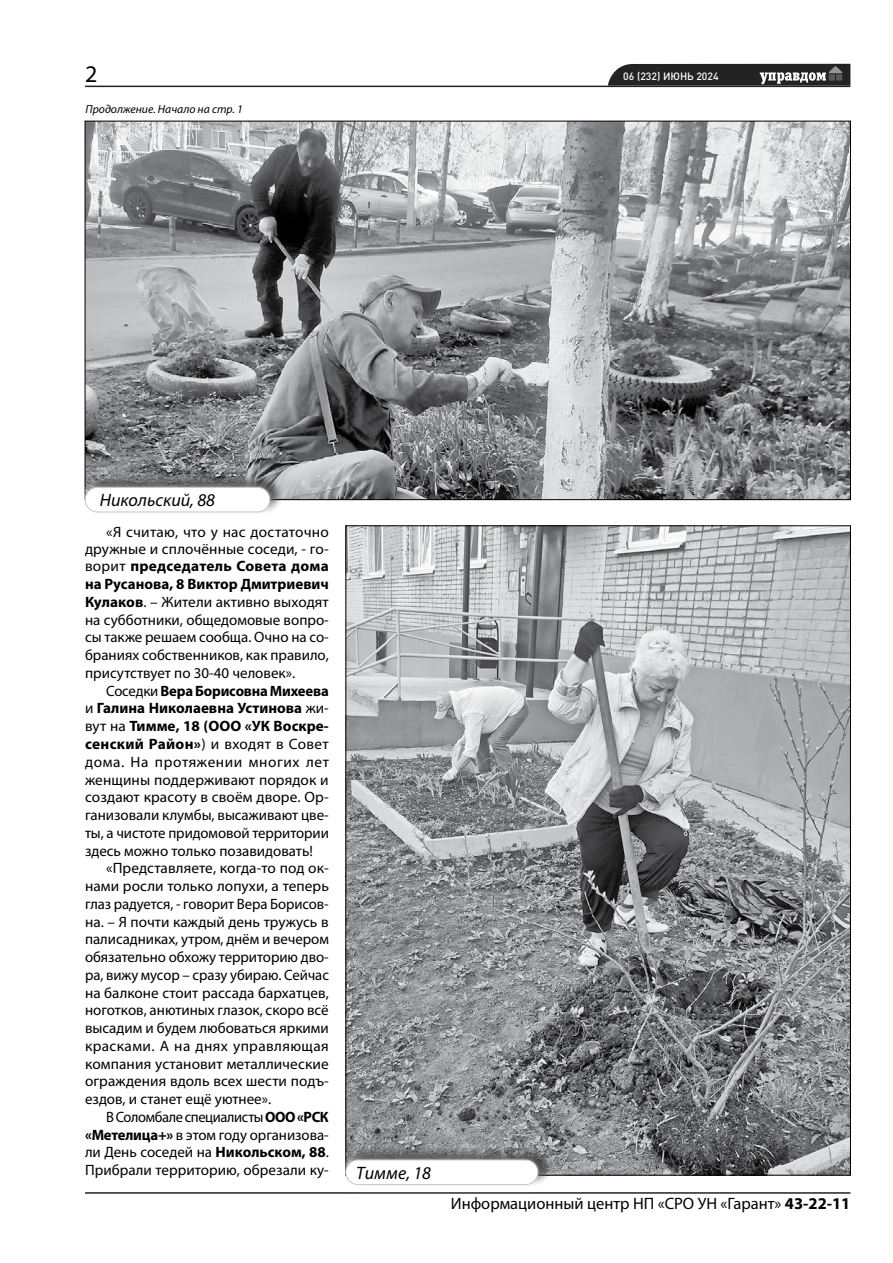
<style>
.page{position:relative;width:893px;height:1263px;background:#fff}
.page>*{position:absolute;margin:0;border:0;box-sizing:border-box;transform-origin:0 0}
.t1{font:24px "Myriad Pro";color:#000}
.t2{font:italic 18px "Myriad Pro";color:#000}
.t3{font:16.5px "Myriad Pro";color:#000}
.t4{font:15px/17.7px "Myriad Pro";color:#000;text-align:justify}
.t5{font:italic 11.7px "Myriad Pro";color:#000}
.t6{font:500 10.5px "DIN Pro";color:#fff}
.s1{font-weight:700}
</style>
<div class="page">
<hr style="left:85px;top:86px;width:765px;height:1px;background:#242324">
<hr style="left:85px;top:1192px;width:765px;height:2px;background:#242324">
<svg style="left:608px;top:64px;width:242px;height:22px;background:#3d3c3d"></svg>
<img style="left:87px;top:123px;width:762px;height:375px">
<img style="left:348px;top:528px;width:501px;height:645px">
<div style="left:84px;top:473px;width:200px;height:42px;background:#000;opacity:.75"></div>
<div style="left:76px;top:477px;width:203px;height:45px;background:#fff;opacity:.75"></div>
<div style="left:85px;top:487px;width:185px;height:25px;background:#fff;border-radius:12px"></div>
<div style="left:85px;top:487px;width:185px;height:25px;border:1px solid #c6c8ca;border-radius:12px"></div>
<div style="left:344px;top:1146px;width:208px;height:42px;background:#000;opacity:.75"></div>
<div style="left:336px;top:1150px;width:211px;height:44px;background:#fff;opacity:.75"></div>
<div style="left:346px;top:1160px;width:192px;height:24px;background:#fff;border-radius:12px"></div>
<div style="left:346px;top:1160px;width:192px;height:25px;border:1px solid #c6c8ca;border-radius:12px"></div>
<h1 class="t1" style="left:85px;top:61px;width:14px">2</h1>
<p class="t6" style="left:623px;top:69px;width:97px">06 (232) ИЮНЬ 2024</p>
<p class="t5" style="left:86px;top:103px;width:159px">Продолжение. Начало на стр. 1</p>
<p class="t2" style="left:100px;top:491px;width:117px">Никольский, 88</p>
<p class="t4" style="left:85px;top:523px;width:245px;text-indent:21px">«Я считаю, что у нас достаточно дружные и сплочённые соседи, - го&shy;ворит <span class="s1">председатель Совета дома на Русанова, 8 Виктор Дмитриевич Кулаков</span>. – Жители активно выходят на субботники, общедомовые вопро&shy;сы также решаем сообща. Очно на со&shy;браниях собственников, как правило, присутствует по 30-40 человек».</p>
<p class="t4" style="left:85px;top:682px;width:245px;text-indent:21px">Соседки <span class="s1">Вера Борисовна Михеева </span>и <span class="s1">Галина Николаевна Устинова</span> жи&shy;вут на <span class="s1">Тимме, 18 (ООО «УК Воскре&shy;сенский Район»</span>) и входят в Совет дома. На протяжении многих лет женщины поддерживают порядок и создают красоту в своём дворе. Ор&shy;ганизовали клумбы, высаживают цве&shy;ты, а чистоте придомовой территории здесь можно только позавидовать!</p>
<p class="t4" style="left:85px;top:860px;width:245px;text-indent:21px">«Представляете, когда-то под ок&shy;нами росли только лопухи, а теперь глаз радуется, - говорит Вера Борисов&shy;на. – Я почти каждый день тружусь в палисадниках, утром, днём и вечером обязательно обхожу территорию дво&shy;ра, вижу мусор – сразу убираю. Сейчас на балконе стоит рассада бархатцев, ноготков, анютиных глазок, скоро всё высадим и будем любоваться яркими красками. А на днях управляющая компания установит металлические ограждения вдоль всех шести подъ&shy;ездов, и станет ещё уютнее».</p>
<p class="t4" style="left:85px;top:1108px;width:245px;text-indent:21px">В Соломбале специалисты <span class="s1">ООО «РСК «Метелица+»</span> в этом году организова&shy;ли День соседей на <span class="s1">Никольском, 88</span>.<br>Прибрали территорию, обрезали ку-</p>
<p class="t2" style="left:356px;top:1163px;width:76px">Тимме, 18</p>
<p class="t3" style="left:451px;top:1194px;width:401px">Информационный центр НП «СРО УН «Гарант» <span class="s1">43-22-11</span></p>
</div>
